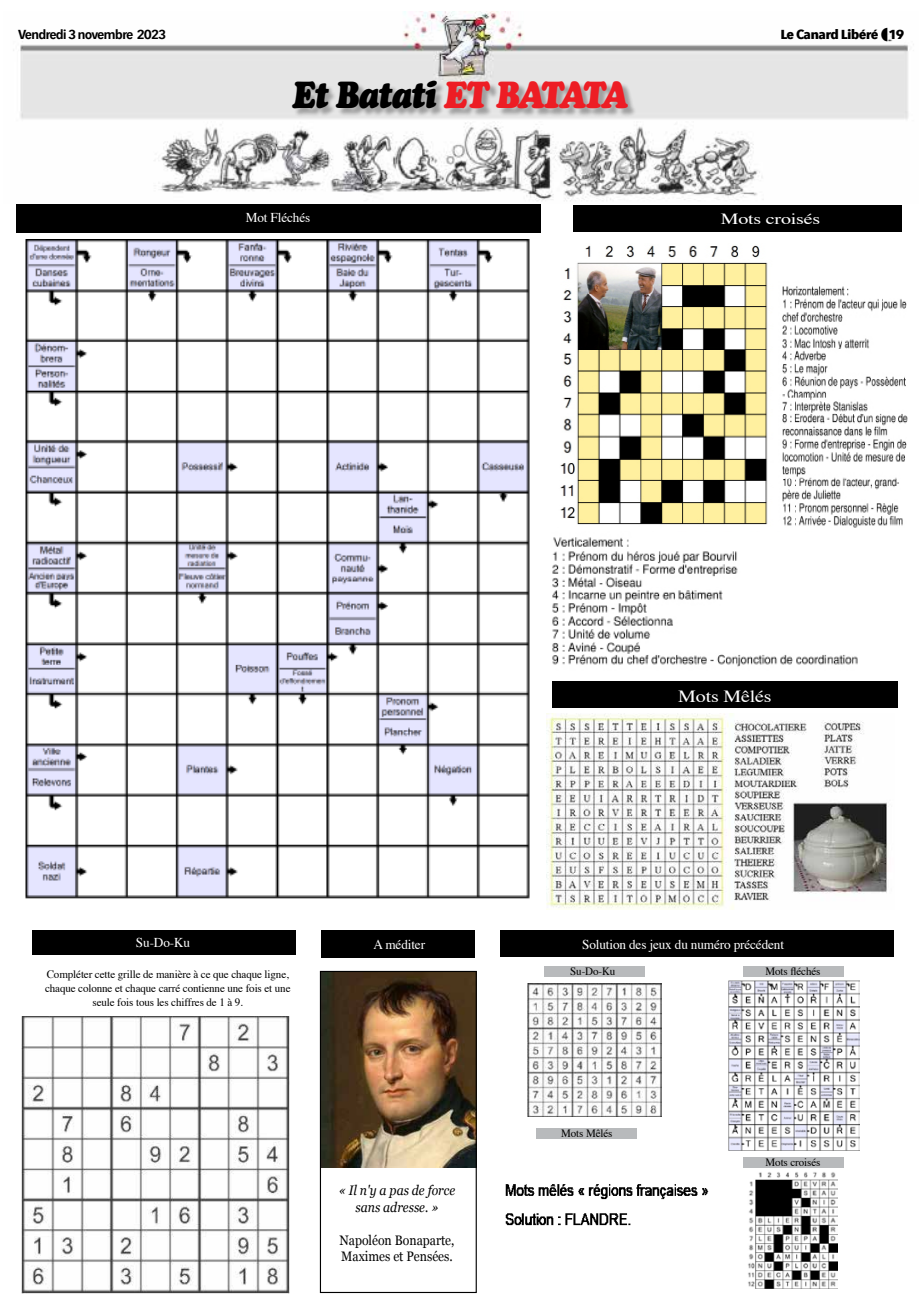
<style>
.page{position:relative;width:922px;height:1312px;background:#fff}
.page>*{position:absolute;margin:0;border:0;box-sizing:border-box;transform-origin:0 0}
.t1{font:italic 37.5px "Cooper Black Std";letter-spacing:-.04em;color:#000;scale:.9 1}
.t2{font:17px "Times";letter-spacing:-.01em;color:#fff;scale:1.18 1}
.t3{font:15.5px "Times";letter-spacing:-.01em;color:#fff;scale:1.29 1}
.t4{font:13.75px/16.5px "Georgia";color:#000;scale:.89 1}
.t5{font:italic 13.75px/16.5px "Georgia";color:#000;text-align:center;scale:.89 1}
.t6{font:13.5px "Times";letter-spacing:-.01em;color:#fff}
.t7{font:600 13px "Avenir Next Condensed";letter-spacing:-.06em;color:#000;scale:1.25 1}
.t8{font:700 13px "Avenir Next Condensed";letter-spacing:-.04em;color:#000;scale:1.25 1}
.t9{font:11.25px/13.8px "Times";letter-spacing:-.01em;color:#000;text-align:center}
.s1{color:#ed1d24}
</style>
<div class="page">
<img style="left:13px;top:12px;width:901px;height:189px">
<div style="left:293px;top:82px;width:343px;height:35px;background:#000;opacity:.3"></div>
<img style="left:322px;top:972px;width:152px;height:194px">
<div style="left:320px;top:970px;width:156px;height:322px;border:1px solid #000"></div>
<div style="left:321px;top:930px;width:154px;height:27px;background:#000"></div>
<div style="left:543px;top:965px;width:101px;height:11px;background:#b8babc"></div>
<div style="left:536px;top:1127px;width:101px;height:11px;background:#b8babc"></div>
<div style="left:742px;top:1156px;width:100px;height:11px;background:#b8babc"></div>
<div style="left:742px;top:965px;width:100px;height:11px;background:#b8babc"></div>
<div style="left:500px;top:930px;width:393px;height:26px;background:#000"></div>
<div style="left:32px;top:929px;width:264px;height:25px;background:#000"></div>
<div style="left:16px;top:205px;width:524px;height:28px;background:#000"></div>
<div style="left:552px;top:681px;width:345px;height:27px;background:#000"></div>
<div style="left:573px;top:205px;width:328px;height:26px;background:#000"></div>
<img style="left:22px;top:1016px;width:268px;height:276px">
<img style="left:748px;top:1172px;width:88px;height:115px">
<img style="left:728px;top:980px;width:131px;height:170px">
<img style="left:527px;top:983px;width:134px;height:133px">
<img style="left:560px;top:245px;width:208px;height:280px">
<img style="left:782px;top:286px;width:126px;height:242px">
<img style="left:505px;top:1184px;width:204px;height:42px">
<img style="left:25px;top:239px;width:505px;height:660px">
<img style="left:546px;top:713px;width:341px;height:196px">
<img style="left:552px;top:537px;width:306px;height:130px">
<svg style="left:881px;top:28px;width:6px;height:13px"></svg>
<p class="t7" style="left:18px;top:23px;width:120px">Vendredi 3 novembre 2023</p>
<p class="t8" style="left:780px;top:27px;width:100px">Le Canard Libéré 19</p>
<h1 class="t1" style="left:292px;top:72px;width:375px">Et Batati <span class="s1">ET BATATA</span></h1>
<p class="t6" style="left:246px;top:204px;width:66px">Mot Fléchés</p>
<h3 class="t3" style="left:720px;top:204px;width:79px">Mots croisés</h3>
<h2 class="t2" style="left:678px;top:680px;width:81px">Mots Mêlés</h2>
<p class="t6" style="left:136px;top:929px;width:56px">Su-Do-Ku</p>
<p class="t6" style="left:582px;top:931px;width:203px">Solution des jeux du numéro précédent</p>
<p class="t6" style="left:373px;top:931px;width:53px">A méditer</p>
<p class="t9" style="left:45px;top:966px;width:247px">Compléter cette grille de manière à ce que chaque ligne, chaque colonne et chaque carré contienne une fois et une seule fois tous les chiffres de 1 à 9.</p>
<p class="t5" style="left:338px;top:1181px;width:132px">« Il n'y a pas de force sans adresse. »</p>
<p class="t4" style="left:339px;top:1230px;width:131px">Napoléon Bonaparte,<br>Maximes et Pensées.</p>
<p class="t9" style="left:570px;top:963px;width:47px">Su-Do-Ku</p>
<p class="t9" style="left:561px;top:1124px;width:53px">Mots Mêlés</p>
<p class="t9" style="left:765px;top:963px;width:56px">Mots fléchés</p>
<p class="t9" style="left:765px;top:1154px;width:56px">Mots croisés</p>
</div>
